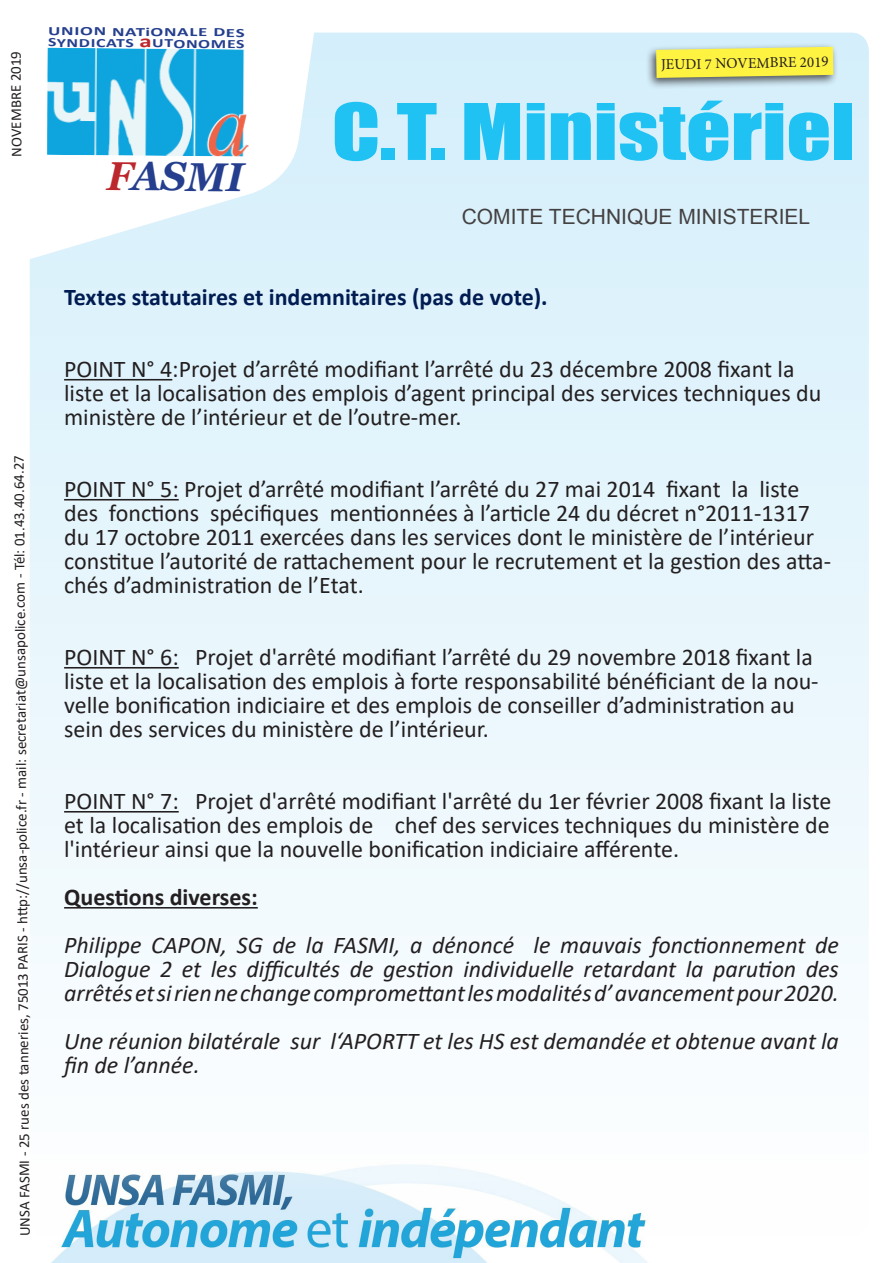
<style>
.page{position:relative;width:893px;height:1263px;background:#fff}
.page>*{position:absolute;margin:0;border:0;box-sizing:border-box;transform-origin:0 0}
.t1{font:72px "Impact";color:#1fc2f3;scale:1.22 1}
.t2{font:italic 700 40.5px "Georgia Pro";color:#253f8e;scale:.96 1}
.t3{font:24px/24px "Calibri";color:#231f20}
.t4{font:italic 24px/24px "Calibri";color:#231f20}
.t5{font:700 24px "Calibri";color:#001c52}
.t6{font:700 24px "Calibri";color:#231f20}
.t7{font:21px "Arial";color:#231f20}
.t8{font:15px "Calibri";letter-spacing:-.01em;color:#231f20}
.t9{font:15px "Minion Pro";color:#231f20}
.t10{font:700 12.6px "Calibri";color:#253f8e;scale:1.4 1}
.t11{font:700 12.6px "Calibri";color:#253f8e;scale:1.49 1}
.s1{font-size:17.7px;color:#bc272d}
.s2{color:#bc272d}
</style>
<div class="page">
<div style="left:30px;top:33px;width:839px;height:1203px;background:linear-gradient(to bottom,#d4effb,#fefefe);border-radius:18px"></div>
<svg style="left:30px;top:32px;width:295px;height:252px;fill:#dcf2fb"></svg>
<svg style="left:30px;top:32px;width:228px;height:187px"></svg>
<img style="left:47px;top:47px;width:202px;height:110px">
<svg style="left:48px;top:32px;width:197px;height:17px"></svg>
<svg style="left:46px;top:155px;width:198px;height:40px"></svg>
<div style="left:645px;top:42px;width:194px;height:47px;background:#231f20;opacity:.75"></div>
<svg style="left:656px;top:47px;width:177px;height:31px;background:#f4eb4b"></svg>
<hr style="left:64px;top:379px;width:108px;height:1px;background:#231f20">
<hr style="left:64px;top:499px;width:115px;height:1px;background:#231f20">
<hr style="left:64px;top:667px;width:115px;height:1px;background:#231f20">
<hr style="left:64px;top:811px;width:115px;height:1px;background:#231f20">
<hr style="left:64px;top:907px;width:194px;height:1px;background:#231f20">
<img style="left:30px;top:1155px;width:839px;height:108px">
<p class="t8" style="left:6px;top:156px;width:107px;rotate:-90deg">NOVEMBRE 2019</p>
<p class="t11" style="left:48px;top:21px;width:133px;rotate:1deg">UNION NATiONALE DES</p>
<p class="t10" style="left:48px;top:34px;width:142px">SYNDICATS <span class="s1">a</span>UTONOMES</p>
<h2 class="t2" style="left:107px;top:152px;width:144px;rotate:1deg"><span class="s2">F</span>ASMI</h2>
<p class="t9" style="left:661px;top:54px;width:169px;rotate:-1deg">JEUDI 7 NOVEMBRE 2019</p>
<p class="t1" style="left:332px;top:76px;width:431px">C.T. Ministériel</p>
<p class="t7" style="left:462px;top:203px;width:350px">COMITE TECHNIQUE MINISTERIEL</p>
<p class="t8" style="left:11px;top:1236px;width:783px;rotate:-90deg">UNSA FASMI - 25 rues des tanner ei s, 75013 PARIS - htp://unsa-police.fr - mail: secretar ai @t unsapolice.com - Tél: 01 4. 3 4. 0 6. 4 2. 7</p>
<p class="t5" style="left:64px;top:280px;width:485px">Textes statutaires et indemnitaires (pas de vote).</p>
<p class="t3" style="left:64px;top:356px;width:759px">POINT N° 4:Projet d’arrêté modifiant l’arrêté du 23 décembre 2008 fixant la liste et la localisation des emplois d’agent principal des services techniques du ministère de l’intérieur et de l’outre-mer.</p>
<p class="t3" style="left:64px;top:476px;width:768px">POINT N° 5: Projet d’arrêté modifiant l’arrêté du 27 mai 2014 fixant la liste des fonctions spécifiques mentionnées à l’article 24 du décret n°2011-1317 du 17 octobre 2011 exercées dans les services dont le ministère de l’intérieur constitue l’autorité de rattachement pour le recrutement et la gestion des atta&shy;chés d’administration de l’Etat.</p>
<p class="t3" style="left:64px;top:644px;width:756px">POINT N° 6: Projet d'arrêté modifiant l’arrêté du 29 novembre 2018 fixant la liste et la localisation des emplois à forte responsabilité bénéficiant de la nou&shy;velle bonification indiciaire et des emplois de conseiller d’administration au sein des services du ministère de l’intérieur.</p>
<p class="t3" style="left:64px;top:788px;width:769px;text-align:justify">POINT N° 7: Projet d'arrêté modifiant l'arrêté du 1er février 2008 fixant la liste et la localisation des emplois de chef des services techniques du ministère de l'intérieur ainsi que la nouvelle bonification indiciaire afférente.</p>
<p class="t6" style="left:64px;top:880px;width:195px">Questions diverses:</p>
<p class="t4" style="left:64px;top:932px;width:776px">Philippe CAPON, SG de la FASMI, a dénoncé le mauvais fonctionnement de</p>
<p class="t4" style="left:64px;top:956px;width:776px">Dialogue 2 et les difficultés de gestion individuelle retardant la parution des</p>
<p class="t4" style="left:64px;top:980px;width:776px">arrêtés et si rien ne change compromettant les modalités d’ avancement pour 2020.</p>
<p class="t4" style="left:64px;top:1028px;width:776px">Une réunion bilatérale sur l‘APORTT et les HS est demandée et obtenue avant la fin de l’année.</p>
</div>
